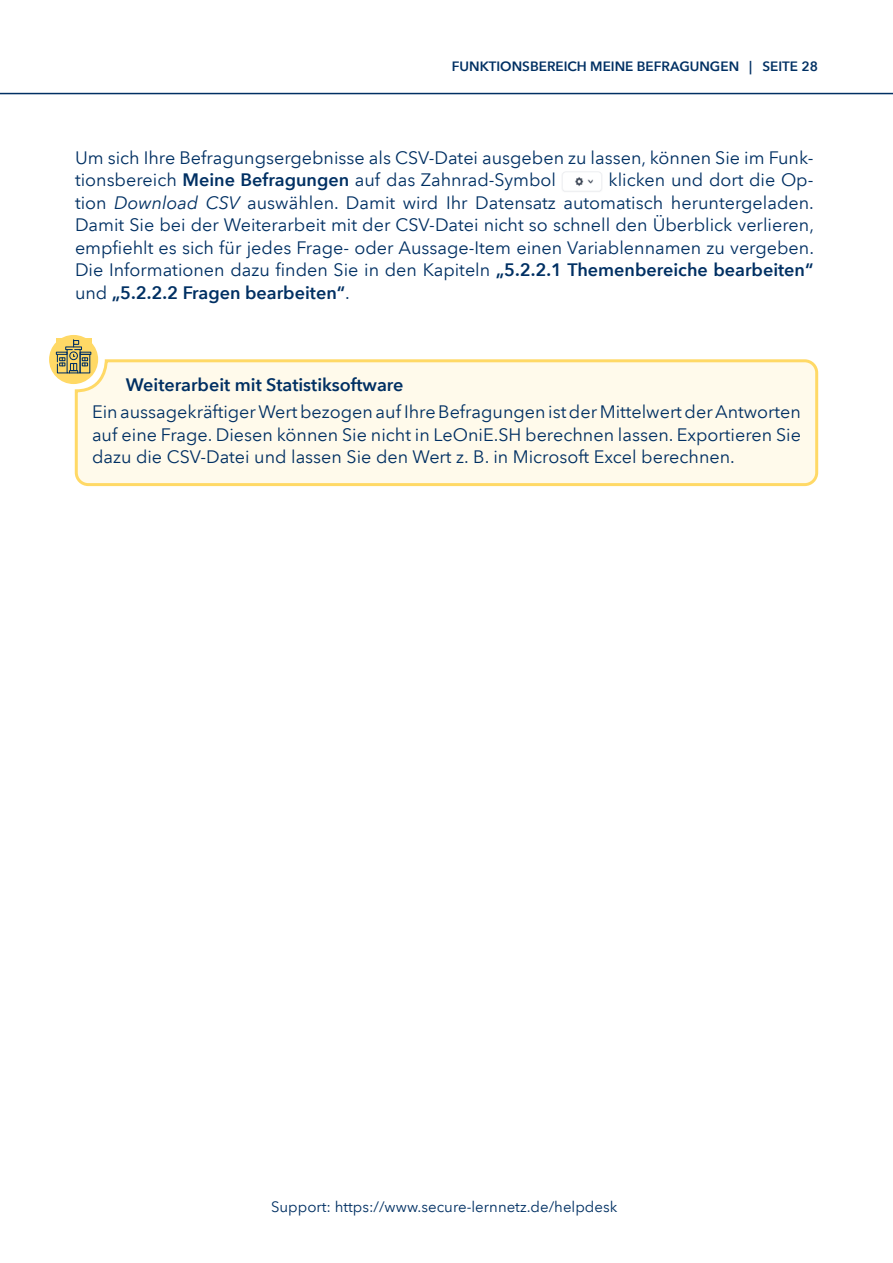
<style>
.page{position:relative;width:893px;height:1263px;background:#fff}
.page>*{position:absolute;margin:0;border:0;box-sizing:border-box;transform-origin:0 0}
.Textkörper{font:18px/22.5px "Avenir Next LT Pro";color:#003063}
.Beispielbox_gelb{font:18px/22.5px "Avenir Next LT Pro";color:#003063;text-align:justify}
.Beispielbox_gelb_Überschrift{font:600 18px "Avenir Next LT Pro";color:#003063}
.t1{font:15px "Avenir Next LT Pro";color:#003063}
.t2{font:600 13.5px "Avenir Next LT Pro";color:#003063}
.s1{font-weight:600}
.s2{font-style:italic}
</style>
<div class="page">
<hr style="left:0;top:93px;width:893px;height:1px;background:#003063">
<svg style="left:74px;top:358px;width:745px;height:129px;background:#fff8e4"></svg>
<img style="left:562px;top:171px;width:40px;height:21px">
<div style="left:49px;top:335px;width:49px;height:49px;background:#ffd966;border-radius:50%"></div>
<div style="left:56px;top:338px;width:35px;height:36px;background:#ffd966"></div>
<svg style="left:56px;top:339px;width:35px;height:35px"></svg>
<div style="left:67px;top:349px;width:14px;height:24px;border:1px solid #003063"></div>
<p class="t2" style="left:452px;top:58px;width:79px">Funktionsberei</p>
<p class="t2" style="left:567px;top:58px;width:88px">ch Meine Befra</p>
<p class="t2" style="left:679px;top:58px;width:140px">gungen | SEITE 28</p>
<p class="Textkörper" style="left:75px;top:146px;width:740px">Um sich Ihre Befragungsergebnisse als CSV-Datei ausgeben zu lassen, können Sie im Funk&shy;tionsbereich <span class="s1">Meine Befragungen</span> auf das Zahnrad-Symbol</p>
<p class="Textkörper" style="left:75px;top:169px;width:740px;text-align:justify;text-indent:534px">klicken und dort die Op&shy;tion <span class="s2">Download CSV</span> auswählen. Damit wird Ihr Datensatz automatisch heruntergeladen.<br>Damit Sie bei der Weiterarbeit mit der CSV-Datei nicht so schnell den Überblick verlieren, empfiehlt es sich für jedes Frage- oder Aussage-Item einen Variablennamen zu vergeben.<br>Die Informationen dazu finden Sie in den Kapiteln <span class="s1">„5.2.2.1 Themenbereiche bearbeiten“ </span>und <span class="s1">„5.2.2.2 Fragen bearbeiten“</span>.</p>
<p class="Beispielbox_gelb_Überschrift" style="left:126px;top:374px;width:279px">Weiterarbeit mit Statistiksoftware</p>
<p class="Beispielbox_gelb" style="left:92px;top:401px;width:710px">Ein aussagekräftiger Wert bezogen auf Ihre Befragungen ist der Mittelwert der Antworten auf eine Frage. Diesen können Sie nicht in LeOniE.SH berechnen lassen. Exportieren Sie dazu die CSV-Datei und lassen Sie den Wert z. B. in Microsoft Excel berechnen.</p>
<p class="t1" style="left:271px;top:1198px;width:348px">Support: https://www.secure-lernnetz.de/helpdesk</p>
</div>
